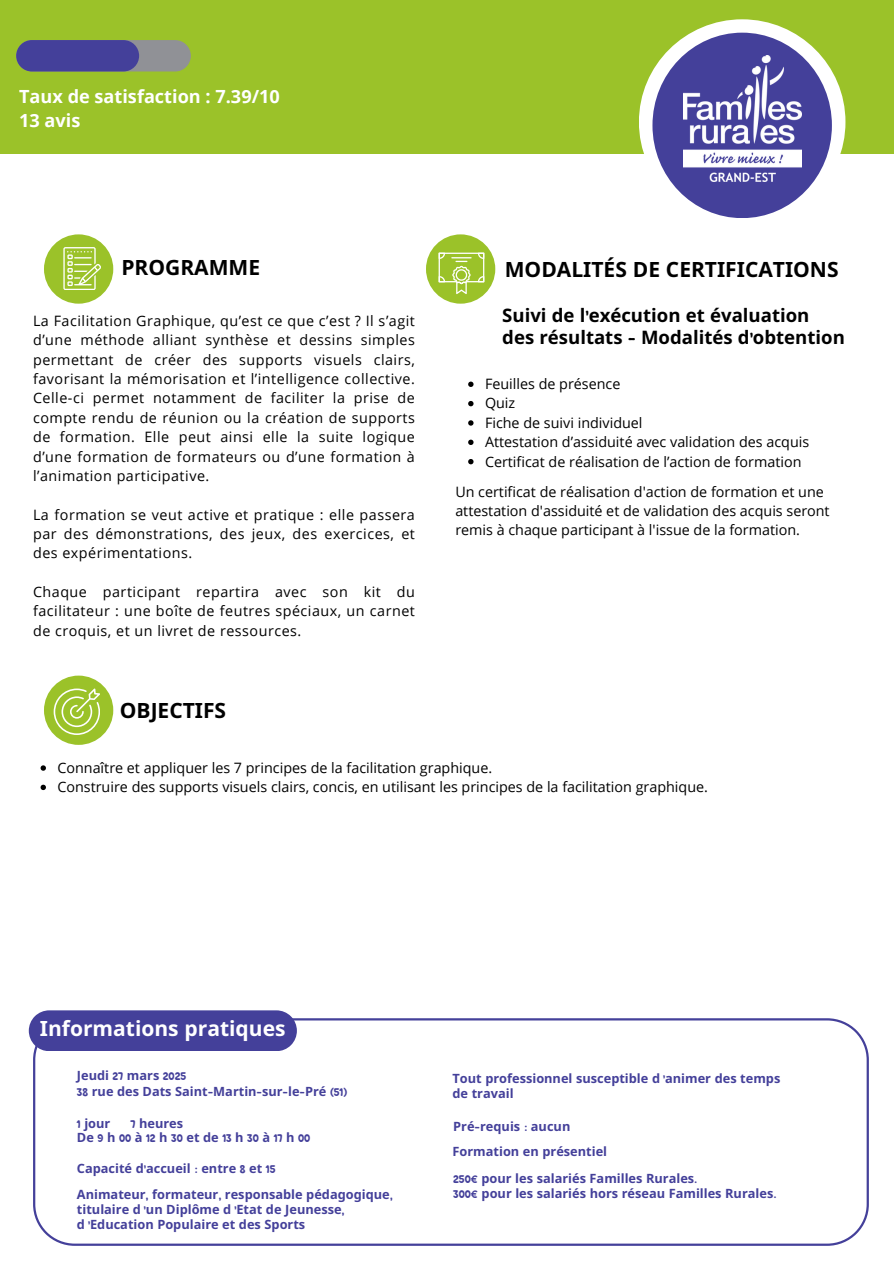
<style>
.page{position:relative;width:894px;height:1264px;background:#fff}
.page>*{position:absolute;margin:0;border:0;box-sizing:border-box;transform-origin:0 0}
.t1{font:700 21px "Noto Sans";color:#000}
.t2{font:700 21px "Noto Sans";color:#fff}
.t3{font:700 18.6px/22.5px "Noto Sans";color:#000}
.t4{font:700 18.15px/24.8px "Open Sans";color:#fff}
.t5{font:14.25px/19.4px "Open Sans";color:#000;text-align:justify}
.t6{font:700 12.75px/14.9px "Noto Sans";color:#44409a}
.t7{font:700 12.75px "PLASTY";color:#44409a}
.s1{font-family:"PLASTY"}
.s2{font-family:"Noto Sans"}
</style>
<div class="page">
<div style="left:0;top:0;width:893px;height:153px;background:#9bc229"></div>
<div style="left:638px;top:19px;width:207px;height:206px;background:#fff;border-radius:50%"></div>
<div style="left:652px;top:33px;width:179px;height:185px;background:#44409a;border-radius:50%"></div>
<svg style="left:44px;top:234px;width:70px;height:70px"></svg>
<svg style="left:44px;top:675px;width:70px;height:70px"></svg>
<svg style="left:426px;top:234px;width:70px;height:70px"></svg>
<svg style="left:468px;top:381px;width:5px;height:6px"></svg>
<svg style="left:468px;top:401px;width:5px;height:5px"></svg>
<svg style="left:468px;top:420px;width:5px;height:5px"></svg>
<svg style="left:468px;top:439px;width:5px;height:6px"></svg>
<svg style="left:468px;top:459px;width:5px;height:5px"></svg>
<svg style="left:41px;top:765px;width:5px;height:5px"></svg>
<svg style="left:41px;top:784px;width:5px;height:6px"></svg>
<img style="left:683px;top:56px;width:118px;height:126px">
<div style="left:16px;top:40px;width:175px;height:31px;background:#909196;border-radius:16px"></div>
<div style="left:16px;top:40px;width:123px;height:31px;background:#44409a;border-radius:16px"></div>
<svg style="left:33px;top:1018px;width:835px;height:227px"></svg>
<div style="left:29px;top:1010px;width:268px;height:41px;background:#44409a"></div>
<svg style="left:106px;top:1120px;width:13px;height:20px"></svg>
<svg style="left:414px;top:1072px;width:27px;height:21px"></svg>
<svg style="left:418px;top:1112px;width:17px;height:17px"></svg>
<svg style="left:418px;top:1142px;width:17px;height:26px"></svg>
<svg style="left:418px;top:1179px;width:21px;height:21px"></svg>
<svg style="left:103px;top:1153px;width:19px;height:19px"></svg>
<svg style="left:101px;top:1182px;width:24px;height:17px"></svg>
<p class="t4" style="left:19px;top:83px;width:262px">Taux de satisfaction : 7.39/10<br>13 avis</p>
<p class="t1" style="left:121px;top:253px;width:140px">PROGRAMME</p>
<p class="t5" style="left:33px;top:311px;width:383px">La Facilitation Graphique, qu’est ce que c’est ? Il s’agit d’une méthode alliant synthèse et dessins simples permettant de créer des supports visuels clairs, favorisant la mémorisation et l’intelligence collective.<br>Celle-ci permet notamment de faciliter la prise de compte rendu de réunion ou la création de supports de formation. Elle peut ainsi elle la suite logique d’une formation de formateurs ou d’une formation à l’animation participative.</p>
<h1 class="t5" style="left:33px;top:504px;width:383px">La formation se veut active et pratique : elle passera par des démonstrations, des jeux, des exercices, et des expérimentations.</h1>
<h3 class="t5" style="left:33px;top:581px;width:383px">Chaque participant repartira avec son kit du facilitateur : une boîte de feutres spéciaux, un carnet de croquis, et un livret de ressources.</h3>
<h3 class="t1" style="left:120px;top:696px;width:108px">OBJECTIFS</h3>
<p class="t1" style="left:504px;top:254px;width:335px">MODALITÉS DE CERTIFICATIONS</p>
<h4 class="t3" style="left:502px;top:303px;width:344px">Suivi de l<span class="s1">'</span>exécution et évaluation des résultats <span class="s1">-</span> Modalités d<span class="s1">'</span>obtention</h4>
<p class="t5" style="left:485px;top:374px;width:137px">Feuilles de présence</p>
<p class="t5" style="left:485px;top:393px;width:32px">Quiz</p>
<h1 class="t5" style="left:485px;top:412px;width:159px">Fiche de suivi individuel</h1>
<h4 class="t5" style="left:485px;top:432px;width:326px">Attestation d’assiduité avec validation des acquis</h4>
<h4 class="t5" style="left:485px;top:451px;width:318px">Certificat de réalisation de l’action de formation</h4>
<p class="t5" style="left:455px;top:482px;width:376px;text-align:left">Un certificat de réalisation d'action de formation et une attestation d'assiduité et de validation des acquis seront remis à chaque participant à l'issue de la formation.</p>
<p class="t5" style="left:57px;top:757px;width:436px">Connaître et appliquer les 7 principes de la facilitation graphique.</p>
<p class="t5" style="left:57px;top:777px;width:652px">Construire des supports visuels clairs, concis, en utilisant les principes de la facilitation graphique.</p>
<p class="t2" style="left:40px;top:1013px;width:247px">Informations pratiques</p>
<p class="t6" style="left:77px;top:1067px;width:111px">Jeudi <span class="s1">27</span> mars <span class="s1">2025</span></p>
<p class="t6" style="left:77px;top:1083px;width:272px"><span class="s1">38</span> rue des Dats Saint<span class="s1">-</span>Martin<span class="s1">-</span>sur<span class="s1">-</span>le<span class="s1">-</span>Pré <span class="s1">(51)</span></p>
<p class="t6" style="left:77px;top:1115px;width:35px"><span class="s1">1</span> jour</p>
<h4 class="t6" style="left:130px;top:1115px;width:54px"><span class="s1">7</span> heures</h4>
<p class="t7" style="left:77px;top:1131px;width:235px"><span class="s2">De</span>9<span class="s2">h</span>00<span class="s2">à</span>12<span class="s2">h</span>30<span class="s2">etde</span>13<span class="s2">h</span>30<span class="s2">à</span>17<span class="s2">h</span>00</p>
<p class="t6" style="left:77px;top:1160px;width:200px">Capacité d<span class="s1">'</span>accueil <span class="s1">:</span> entre <span class="s1">8</span> et <span class="s1">15</span></p>
<p class="t6" style="left:77px;top:1186px;width:317px">Animateur<span class="s1">,</span> formateur<span class="s1">,</span> responsable pédagogique<span class="s1">, </span>titulaire d<span class="s1">’</span>un Diplôme d<span class="s1">’</span>Etat de Jeunesse<span class="s1">, </span>d<span class="s1">’</span>Education Populaire et des Sports</p>
<p class="t6" style="left:452px;top:1070px;width:329px">Tout professionnel susceptible d<span class="s1">’</span>animer des temps</p>
<h1 class="t6" style="left:452px;top:1085px;width:63px">de travail</h1>
<p class="t6" style="left:453px;top:1118px;width:119px">Pré<span class="s1">-</span>requis <span class="s1">:</span> aucun</p>
<p class="t6" style="left:452px;top:1143px;width:156px">Formation en présentiel</p>
<p class="t6" style="left:453px;top:1170px;width:245px"><span class="s1">250€</span> pour les salariés Familles Rurales<span class="s1">.</span></p>
<p class="t6" style="left:453px;top:1185px;width:324px"><span class="s1">300€</span> pour les salariés hors réseau Familles Rurales<span class="s1">.</span></p>
</div>
